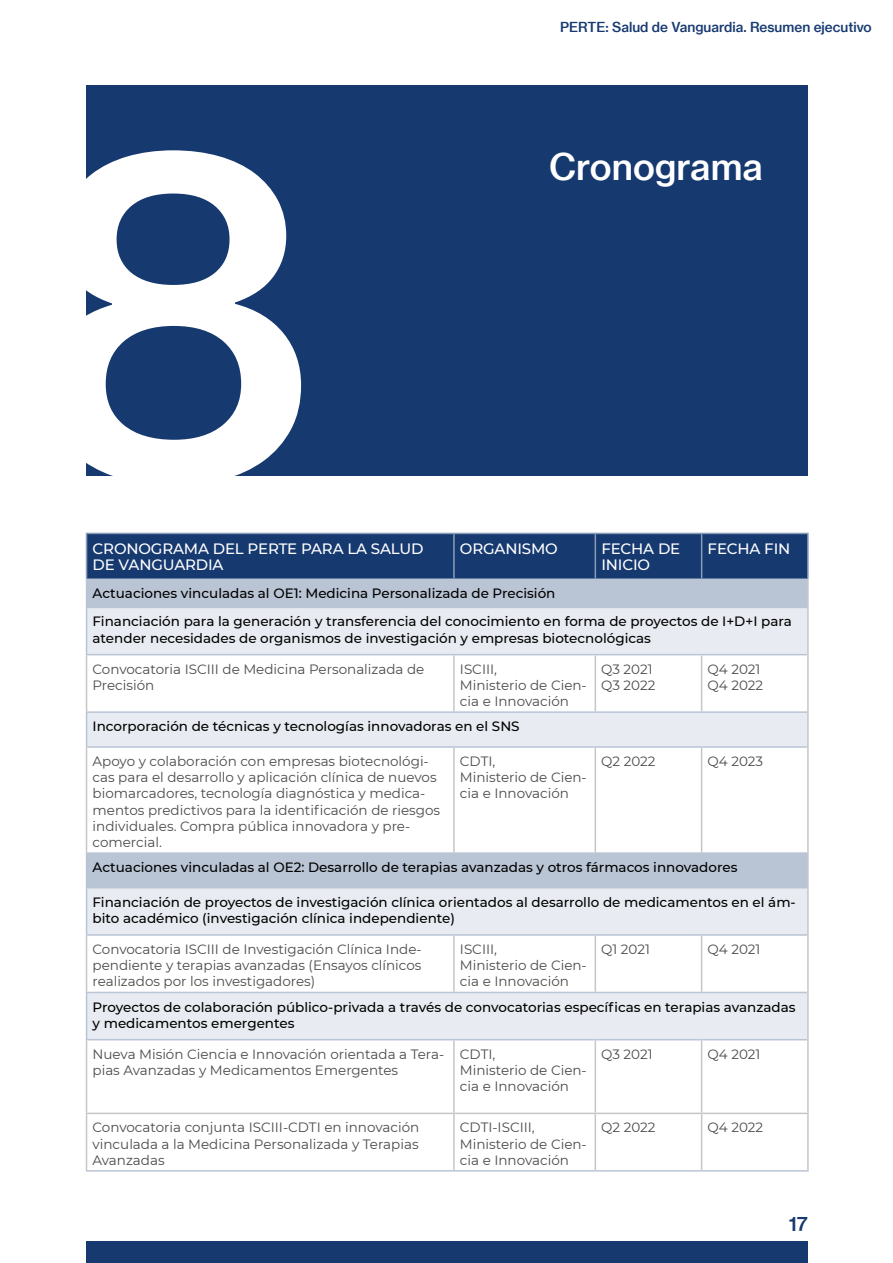
<style>
.page{position:relative;width:893px;height:1263px;background:#fff}
.page>*{position:absolute;margin:0;border:0;box-sizing:border-box;transform-origin:0 0}
.t1{font:450px "N Haas Grotesk TX Pro 65 Md";color:#fff}
.t2{font:36px "N Haas Grotesk TX Pro 65 Md";color:#fff}
.t3{font:19.5px "N Haas Grotesk TX Pro 65 Md";color:#163970}
.t4{font:500 15px/16.5px "Montserrat";letter-spacing:-.01em;color:#fff}
.t5{font:13.5px/16.2px "Montserrat";color:#4a4a49}
.t6{font:500 13.5px/16.2px "Montserrat";color:#000}
.t7{font:13.5px "N Haas Grotesk TX Pro 65 Md";color:#163970}
</style>
<div class="page">
<div style="left:87px;top:1242px;width:721px;height:21px;background:#163970"></div>
<div style="left:86px;top:85px;width:721px;height:390px;background:#163970"></div>
<svg style="left:87px;top:608px;width:720px;height:431px"></svg>
<svg style="left:86px;top:534px;width:721px;height:73px;background:#556f96"></svg>
<hr style="left:454px;top:578px;width:141px;height:2px;background:#b9c4d4">
<hr style="left:595px;top:578px;width:107px;height:2px;background:#b9c4d4">
<hr style="left:702px;top:578px;width:107px;height:2px;background:#b9c4d4">
<hr style="left:86px;top:607px;width:368px;height:1px;background:#b9c4d4">
<hr style="left:86px;top:608px;width:1px;height:46px;background:#b9c4d4">
<hr style="left:454px;top:607px;width:141px;height:1px;background:#b9c4d4">
<hr style="left:595px;top:607px;width:107px;height:1px;background:#b9c4d4">
<hr style="left:702px;top:607px;width:105px;height:1px;background:#b9c4d4">
<hr style="left:86px;top:654px;width:368px;height:1px;background:#b9c4d4">
<hr style="left:454px;top:654px;width:141px;height:1px;background:#b9c4d4">
<hr style="left:595px;top:654px;width:107px;height:1px;background:#b9c4d4">
<hr style="left:702px;top:654px;width:105px;height:1px;background:#b9c4d4">
<hr style="left:86px;top:852px;width:368px;height:2px;background:#b9c4d4">
<hr style="left:86px;top:854px;width:1px;height:33px;background:#b9c4d4">
<hr style="left:454px;top:852px;width:141px;height:2px;background:#b9c4d4">
<hr style="left:595px;top:852px;width:107px;height:2px;background:#b9c4d4">
<hr style="left:702px;top:852px;width:105px;height:2px;background:#b9c4d4">
<hr style="left:86px;top:888px;width:1px;height:46px;background:#b9c4d4">
<hr style="left:86px;top:934px;width:368px;height:2px;background:#b9c4d4">
<hr style="left:454px;top:934px;width:141px;height:2px;background:#b9c4d4">
<hr style="left:595px;top:934px;width:107px;height:2px;background:#b9c4d4">
<hr style="left:702px;top:934px;width:105px;height:2px;background:#b9c4d4">
<hr style="left:86px;top:992px;width:368px;height:1px;background:#b9c4d4">
<hr style="left:86px;top:993px;width:1px;height:46px;background:#b9c4d4">
<hr style="left:454px;top:992px;width:141px;height:1px;background:#b9c4d4">
<hr style="left:595px;top:992px;width:107px;height:1px;background:#b9c4d4">
<hr style="left:702px;top:992px;width:105px;height:1px;background:#b9c4d4">
<hr style="left:86px;top:1039px;width:368px;height:1px;background:#b9c4d4">
<hr style="left:454px;top:1039px;width:141px;height:1px;background:#b9c4d4">
<hr style="left:595px;top:1039px;width:107px;height:1px;background:#b9c4d4">
<hr style="left:702px;top:1039px;width:105px;height:1px;background:#b9c4d4">
<hr style="left:86px;top:1170px;width:368px;height:1px;background:#b9c4d4">
<hr style="left:454px;top:1170px;width:141px;height:1px;background:#b9c4d4">
<hr style="left:595px;top:1170px;width:107px;height:1px;background:#b9c4d4">
<hr style="left:702px;top:1170px;width:107px;height:1px;background:#b9c4d4">
<hr style="left:807px;top:712px;width:2px;height:35px;background:#c6c6c6">
<hr style="left:86px;top:655px;width:1px;height:56px;background:#c6c6c6">
<hr style="left:453px;top:655px;width:2px;height:56px;background:#c6c6c6">
<hr style="left:595px;top:655px;width:1px;height:56px;background:#c6c6c6">
<hr style="left:701px;top:655px;width:1px;height:56px;background:#c6c6c6">
<hr style="left:807px;top:655px;width:2px;height:57px;background:#c6c6c6">
<hr style="left:86px;top:748px;width:1px;height:104px;background:#c6c6c6">
<hr style="left:453px;top:748px;width:2px;height:104px;background:#c6c6c6">
<hr style="left:595px;top:748px;width:1px;height:104px;background:#c6c6c6">
<hr style="left:701px;top:748px;width:1px;height:104px;background:#c6c6c6">
<hr style="left:807px;top:747px;width:2px;height:106px;background:#c6c6c6">
<hr style="left:86px;top:936px;width:1px;height:56px;background:#c6c6c6">
<hr style="left:453px;top:936px;width:2px;height:56px;background:#c6c6c6">
<hr style="left:595px;top:936px;width:1px;height:56px;background:#c6c6c6">
<hr style="left:701px;top:936px;width:1px;height:56px;background:#c6c6c6">
<hr style="left:807px;top:935px;width:2px;height:57px;background:#c6c6c6">
<hr style="left:86px;top:1040px;width:1px;height:72px;background:#c6c6c6">
<hr style="left:453px;top:1040px;width:2px;height:72px;background:#c6c6c6">
<hr style="left:595px;top:1040px;width:1px;height:72px;background:#c6c6c6">
<hr style="left:701px;top:1040px;width:1px;height:72px;background:#c6c6c6">
<hr style="left:807px;top:1040px;width:2px;height:72px;background:#c6c6c6">
<hr style="left:86px;top:1112px;width:368px;height:2px;background:#c6c6c6">
<hr style="left:86px;top:1114px;width:1px;height:56px;background:#c6c6c6">
<hr style="left:454px;top:1112px;width:141px;height:2px;background:#c6c6c6">
<hr style="left:453px;top:1114px;width:2px;height:56px;background:#c6c6c6">
<hr style="left:595px;top:1112px;width:107px;height:2px;background:#c6c6c6">
<hr style="left:595px;top:1114px;width:1px;height:56px;background:#c6c6c6">
<hr style="left:702px;top:1112px;width:107px;height:2px;background:#c6c6c6">
<hr style="left:701px;top:1114px;width:1px;height:56px;background:#c6c6c6">
<hr style="left:807px;top:1114px;width:2px;height:56px;background:#c6c6c6">
<hr style="left:86px;top:533px;width:368px;height:1px;background:#8b9cb8">
<hr style="left:86px;top:534px;width:1px;height:44px;background:#8b9cb8">
<hr style="left:454px;top:533px;width:141px;height:1px;background:#8b9cb8">
<hr style="left:453px;top:534px;width:2px;height:44px;background:#8b9cb8">
<hr style="left:595px;top:533px;width:107px;height:1px;background:#8b9cb8">
<hr style="left:595px;top:534px;width:1px;height:44px;background:#8b9cb8">
<hr style="left:702px;top:533px;width:107px;height:1px;background:#8b9cb8">
<hr style="left:701px;top:534px;width:1px;height:44px;background:#8b9cb8">
<hr style="left:807px;top:534px;width:2px;height:44px;background:#8b9cb8">
<hr style="left:86px;top:711px;width:368px;height:2px;background:#b9c4d4">
<hr style="left:86px;top:713px;width:1px;height:33px;background:#b9c4d4">
<hr style="left:454px;top:711px;width:141px;height:2px;background:#b9c4d4">
<hr style="left:595px;top:711px;width:107px;height:2px;background:#b9c4d4">
<hr style="left:702px;top:711px;width:105px;height:2px;background:#b9c4d4">
<hr style="left:86px;top:746px;width:368px;height:2px;background:#b9c4d4">
<hr style="left:454px;top:746px;width:141px;height:2px;background:#b9c4d4">
<hr style="left:595px;top:746px;width:107px;height:2px;background:#b9c4d4">
<hr style="left:702px;top:746px;width:105px;height:2px;background:#b9c4d4">
<hr style="left:807px;top:607px;width:2px;height:48px;background:#c6c6c6">
<hr style="left:807px;top:580px;width:2px;height:27px;background:#c6c6c6">
<hr style="left:807px;top:853px;width:2px;height:35px;background:#c6c6c6">
<hr style="left:86px;top:887px;width:368px;height:1px;background:#b9c4d4">
<hr style="left:454px;top:887px;width:141px;height:1px;background:#b9c4d4">
<hr style="left:595px;top:887px;width:107px;height:1px;background:#b9c4d4">
<hr style="left:702px;top:887px;width:105px;height:1px;background:#b9c4d4">
<hr style="left:807px;top:888px;width:2px;height:47px;background:#c6c6c6">
<hr style="left:807px;top:992px;width:2px;height:48px;background:#c6c6c6">
<p class="t7" style="left:560px;top:18px;width:313px">PERTE: Salud de Vanguardia. Resumen ejecutivo</p>
<h1 class="t1" style="left:30px;top:33px;width:289px">8</h1>
<h2 class="t2" style="left:549px;top:144px;width:215px">Cronograma</h2>
<p class="t4" style="left:93px;top:540px;width:333px">CRONOGRAMA DEL PERTE PARA LA SALUD<br>DE VANGUARDIA</p>
<p class="t4" style="left:460px;top:540px;width:99px">ORGANISMO</p>
<p class="t4" style="left:601px;top:540px;width:80px">FECHA DE<br>INICIO</p>
<p class="t4" style="left:708px;top:540px;width:84px">FECHA FIN</p>
<p class="t6" style="left:93px;top:579px;width:701px;line-height:28px">Actuaciones vinculadas al OE1: Medicina Personalizada de Precisión<br>Financiación para la generación y transferencia del conocimiento en forma de proyectos de I+D+I para</p>
<p class="t6" style="left:93px;top:629px;width:560px">atender necesidades de organismos de investigación y empresas biotecnológicas</p>
<p class="t5" style="left:93px;top:660px;width:333px">Convocatoria ISCIII de Medicina Personalizada de<br>Precisión</p>
<p class="t5" style="left:460px;top:660px;width:128px">ISCIII,<br>Ministerio de Cien&shy;cia e Innovación</p>
<p class="t5" style="left:601px;top:660px;width:56px">Q3 2021<br>Q3 2022</p>
<p class="t5" style="left:708px;top:660px;width:57px">Q4 2021<br>Q4 2022</p>
<p class="t6" style="left:93px;top:718px;width:429px">Incorporación de técnicas y tecnologías innovadoras en el SNS</p>
<p class="t5" style="left:93px;top:753px;width:349px">Apoyo y colaboración con empresas biotecnológi&shy;cas para el desarrollo y aplicación clínica de nuevos biomarcadores, tecnología diagnóstica y medica&shy;mentos predictivos para la identificación de riesgos individuales. Compra pública innovadora y pre&shy;comercial.</p>
<p class="t5" style="left:460px;top:753px;width:128px">CDTI,<br>Ministerio de Cien&shy;cia e Innovación</p>
<p class="t5" style="left:601px;top:753px;width:56px">Q2 2022</p>
<p class="t5" style="left:708px;top:753px;width:57px">Q4 2023</p>
<p class="t6" style="left:93px;top:859px;width:646px">Actuaciones vinculadas al OE2: Desarrollo de terapias avanzadas y otros fármacos innovadores</p>
<p class="t6" style="left:93px;top:893px;width:705px">Financiación de proyectos de investigación clínica orientados al desarrollo de medicamentos en el ám&shy;bito académico (investigación clínica independiente)</p>
<p class="t5" style="left:93px;top:941px;width:331px;text-align:justify">Convocatoria ISCIII de Investigación Clínica Inde&shy;pendiente y terapias avanzadas (Ensayos clínicos realizados por los investigadores)</p>
<p class="t5" style="left:460px;top:941px;width:128px">ISCIII,<br>Ministerio de Cien&shy;cia e Innovación</p>
<p class="t5" style="left:601px;top:941px;width:50px">Q1 2021</p>
<p class="t5" style="left:708px;top:941px;width:54px">Q4 2021</p>
<p class="t6" style="left:93px;top:998px;width:704px">Proyectos de colaboración público-privada a través de convocatorias específicas en terapias avanzadas y medicamentos emergentes</p>
<p class="t5" style="left:93px;top:1045px;width:353px">Nueva Misión Ciencia e Innovación orientada a Tera&shy;pias Avanzadas y Medicamentos Emergentes</p>
<p class="t5" style="left:460px;top:1045px;width:128px">CDTI,<br>Ministerio de Cien&shy;cia e Innovación</p>
<p class="t5" style="left:601px;top:1045px;width:53px">Q3 2021</p>
<p class="t5" style="left:708px;top:1045px;width:54px">Q4 2021</p>
<p class="t5" style="left:93px;top:1119px;width:328px;text-align:justify">Convocatoria conjunta ISCIII-CDTI en innovación vinculada a la Medicina Personalizada y Terapias Avanzadas</p>
<p class="t5" style="left:460px;top:1119px;width:128px">CDTI-ISCIII,<br>Ministerio de Cien&shy;cia e Innovación</p>
<p class="t5" style="left:601px;top:1119px;width:56px">Q2 2022</p>
<p class="t5" style="left:708px;top:1119px;width:57px">Q4 2022</p>
<h3 class="t3" style="left:789px;top:1212px;width:21px">17</h3>
</div>
